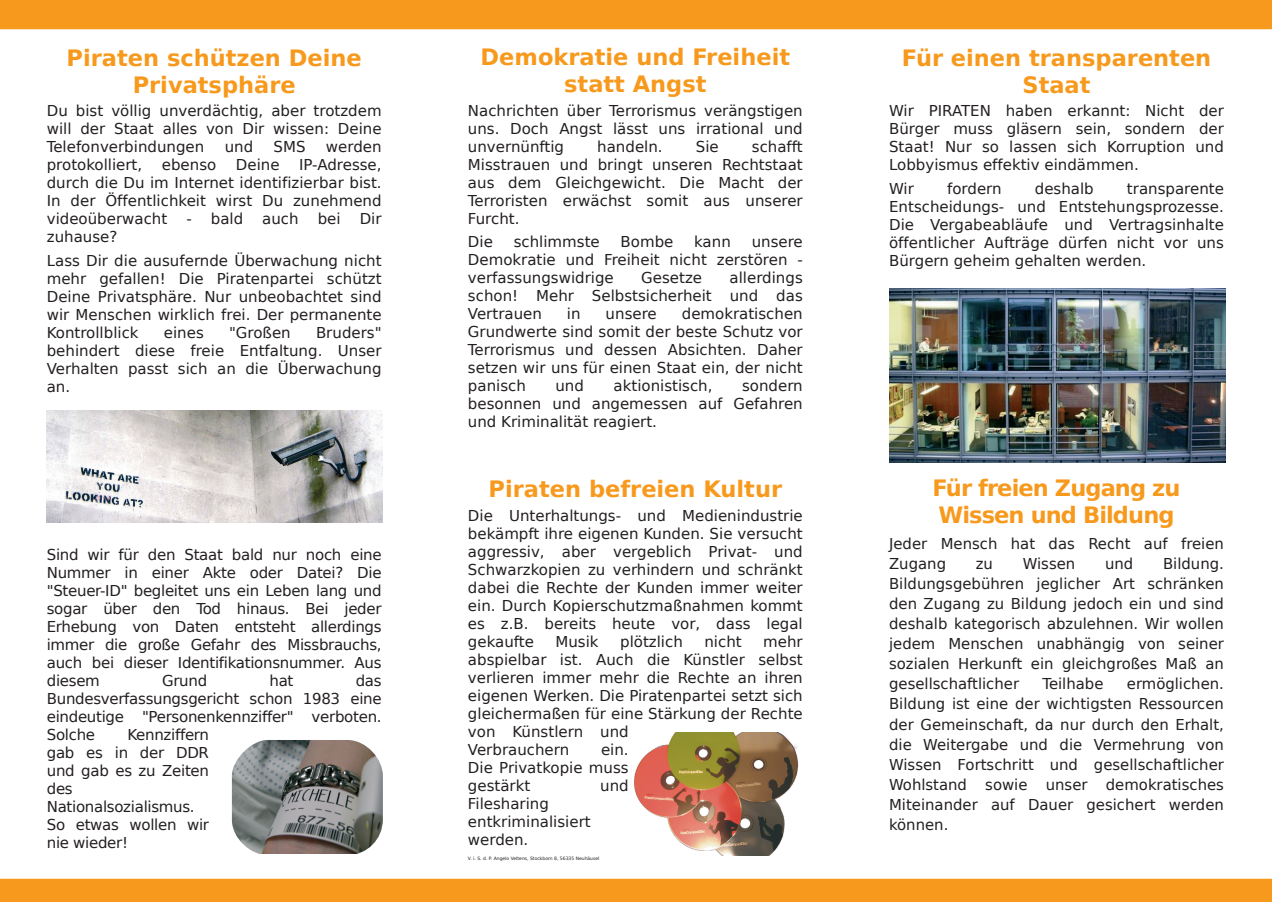
<style>
.page{position:relative;width:1272px;height:902px;background:#fff}
.page>*{position:absolute;margin:0;border:0;box-sizing:border-box;transform-origin:0 0}
.t1{font:700 22.5px/27px "Bitstream Vera Sans";color:#f7991c;text-align:center}
.t2{font:700 22.5px/27px "Bitstream Vera Sans";letter-spacing:-.04em;color:#f7991c}
.t3{font:15px/18px "Bitstream Vera Sans";color:#231f20;text-align:justify}
.t4{font:15px/18px "Bitstream Vera Sans";letter-spacing:-.02em;color:#231f20}
.t5{font:4.5px "Bitstream Vera Sans";color:#231f20}
</style>
<div class="page">
<div style="left:0;top:0;width:1271px;height:29px;background:#f7991c"></div>
<img style="left:47px;top:410px;width:335px;height:112px">
<img style="left:889px;top:288px;width:336px;height:174px">
<img style="left:232px;top:740px;width:151px;height:113px">
<img style="left:634px;top:732px;width:164px;height:123px">
<div style="left:0;top:878px;width:1271px;height:23px;background:#f7991c"></div>
<h1 class="t1" style="left:67px;top:44px;width:296px">Piraten schützen Deine<br>Privatsphäre</h1>
<p class="t3" style="left:47px;top:102px;width:336px">Du bist völlig unverdächtig, aber trotzdem will der Staat alles von Dir wissen: Deine Telefonverbindungen</p>
<p class="t3" style="left:225px;top:138px;width:30px">und</p>
<p class="t3" style="left:273px;top:138px;width:33px">SMS</p>
<p class="t3" style="left:326px;top:138px;width:57px">werden</p>
<p class="t3" style="left:47px;top:156px;width:336px;text-indent:252px">IP-Adresse, durch die Du im Internet identifizierbar bist.<br>In der Öffentlichkeit wirst Du zunehmend videoüberwacht</p>
<p class="t3" style="left:47px;top:156px;width:97px">protokolliert,</p>
<p class="t3" style="left:162px;top:156px;width:56px">ebenso</p>
<p class="t3" style="left:236px;top:156px;width:45px">Deine</p>
<p class="t3" style="left:186px;top:210px;width:58px">- bald</p>
<p class="t3" style="left:262px;top:210px;width:38px">auch</p>
<p class="t3" style="left:318px;top:210px;width:24px">bei</p>
<p class="t3" style="left:360px;top:210px;width:23px">Dir</p>
<p class="t3" style="left:47px;top:225px;width:336px;line-height:23.4px">zuhause?<br>Lass Dir die ausufernde Überwachung nicht</p>
<p class="t3" style="left:47px;top:269px;width:336px">mehr gefallen! Die Piratenpartei schützt Deine Privatsphäre. Nur unbeobachtet sind wir Menschen wirklich frei. Der permanente Kontrollblick</p>
<p class="t3" style="left:47px;top:323px;width:336px;text-indent:269px">Bruders" behindert diese freie Entfaltung. Unser Verhalten passt sich an die Überwachung an.</p>
<p class="t3" style="left:164px;top:323px;width:41px">eines</p>
<p class="t3" style="left:229px;top:323px;width:63px">"Großen</p>
<p class="t3" style="left:47px;top:545px;width:336px">Sind wir für den Staat bald nur noch eine Nummer in einer Akte oder Datei? Die "Steuer-ID" begleitet uns ein Leben lang und sogar über den Tod hinaus. Bei jeder Erhebung von Daten entsteht allerdings immer die große Gefahr des Missbrauchs, auch bei dieser Identifikationsnummer. Aus diesem</p>
<p class="t3" style="left:47px;top:671px;width:336px;text-indent:309px">das Bundesverfassungsgericht schon 1983 eine eindeutige "Personenkennziffer" verboten.<br>Solche</p>
<p class="t3" style="left:162px;top:671px;width:47px">Grund</p>
<p class="t3" style="left:269px;top:671px;width:25px">hat</p>
<p class="t4" style="left:47px;top:725px;width:164px;text-indent:81px">Kennziffern gab es in der DDR und gab es zu Zeiten des<br>Nationalsozialismus.<br>So etwas wollen wir nie wieder!</p>
<h1 class="t1" style="left:480px;top:44px;width:311px">Demokratie und Freiheit statt Angst</h1>
<p class="t3" style="left:468px;top:102px;width:336px">Nachrichten über Terrorismus verängstigen uns. Doch Angst lässt uns irrational und unvernünftig</p>
<p class="t3" style="left:468px;top:138px;width:336px;text-indent:284px">schafft Misstrauen und bringt unseren Rechtstaat aus dem Gleichgewicht. Die Macht der Terroristen erwächst somit aus unserer Furcht.</p>
<p class="t3" style="left:468px;top:233px;width:26px">Die</p>
<p class="t3" style="left:513px;top:233px;width:88px">schlimmste</p>
<p class="t3" style="left:620px;top:233px;width:54px">Bombe</p>
<p class="t3" style="left:694px;top:233px;width:38px">kann</p>
<p class="t3" style="left:597px;top:138px;width:67px">handeln.</p>
<p class="t3" style="left:695px;top:138px;width:24px">Sie</p>
<p class="t3" style="left:468px;top:233px;width:336px;text-indent:284px">unsere Demokratie und Freiheit nicht zerstören - verfassungswidrige</p>
<p class="t3" style="left:468px;top:269px;width:336px;text-indent:261px">allerdings schon! Mehr Selbstsicherheit und das Vertrauen</p>
<p class="t3" style="left:641px;top:269px;width:62px">Gesetze</p>
<p class="t3" style="left:468px;top:305px;width:336px;text-indent:214px">demokratischen Grundwerte sind somit der beste Schutz vor Terrorismus und dessen Absichten. Daher setzen wir uns für einen Staat ein, der nicht panisch</p>
<p class="t3" style="left:567px;top:305px;width:15px">in</p>
<p class="t3" style="left:605px;top:305px;width:53px">unsere</p>
<p class="t3" style="left:468px;top:377px;width:336px;text-indent:274px">sondern besonnen und angemessen auf Gefahren und Kriminalität reagiert.</p>
<p class="t3" style="left:555px;top:377px;width:30px">und</p>
<p class="t3" style="left:613px;top:377px;width:100px">aktionistisch,</p>
<h1 class="t1" style="left:488px;top:476px;width:295px">Piraten befreien Kultur</h1>
<p class="t3" style="left:468px;top:506px;width:336px">Die Unterhaltungs- und Medienindustrie bekämpft ihre eigenen Kunden. Sie versucht aggressiv, aber vergeblich Privat- und Schwarzkopien zu verhindern und schränkt dabei die Rechte der Kunden immer weiter ein. Durch Kopierschutzmaßnahmen kommt es z.B. bereits heute vor, dass legal gekaufte</p>
<p class="t3" style="left:468px;top:632px;width:336px;text-align:left;text-indent:295px">mehr abspielbar ist. Auch die Künstler selbst verlieren immer mehr die Rechte an ihren eigenen Werken. Die Piratenpartei setzt sich gleichermaßen für eine Stärkung der Rechte von Künstlern und<br>Verbrauchern</p>
<p class="t3" style="left:555px;top:632px;width:45px">Musik</p>
<p class="t3" style="left:620px;top:632px;width:64px">plötzlich</p>
<p class="t3" style="left:704px;top:632px;width:39px">nicht</p>
<p class="t3" style="left:468px;top:740px;width:162px;text-indent:133px">ein.<br>Die Privatkopie muss gestärkt</p>
<p class="t3" style="left:600px;top:776px;width:30px">und</p>
<p class="t3" style="left:468px;top:794px;width:124px;text-align:left">Filesharing entkriminalisiert werden.</p>
<p class="t5" style="left:468px;top:855px;width:133px">V. i. S. d. P. Angelo Veltens, Stockborn 8, 56335 Neuhäusel</p>
<h1 class="t1" style="left:901px;top:44px;width:311px">Für einen transparenten<br>Staat</h1>
<p class="t3" style="left:889px;top:102px;width:336px">Wir PIRATEN haben erkannt: Nicht der Bürger muss gläsern sein, sondern der Staat! Nur so lassen sich Korruption und Lobbyismus effektiv eindämmen.</p>
<p class="t3" style="left:889px;top:179px;width:26px">Wir</p>
<p class="t3" style="left:947px;top:179px;width:56px">fordern</p>
<p class="t3" style="left:1034px;top:179px;width:60px">deshalb</p>
<p class="t3" style="left:889px;top:179px;width:336px;text-indent:238px">transparente Entscheidungs- und Entstehungsprozesse.<br>Die Vergabeabläufe und Vertragsinhalte öffentlicher Aufträge dürfen nicht vor uns Bürgern geheim gehalten werden.</p>
<h1 class="t2" style="left:932px;top:474px;width:249px">Für freien Zugang zu<br>Wissen und Bildung</h1>
<p class="t3" style="left:889px;top:533px;width:336px;line-height:20.1px">Jeder Mensch hat das Recht auf freien<br>Zugang</p>
<p class="t3" style="left:889px;top:553px;width:336px;line-height:20.1px;text-indent:274px">Bildung.<br>Bildungsgebühren jeglicher Art schränken den Zugang zu Bildung jedoch ein und sind deshalb kategorisch abzulehnen. Wir wollen jedem Menschen unabhängig von seiner sozialen Herkunft ein gleichgroßes Maß an gesellschaftlicher</p>
<p class="t3" style="left:975px;top:554px;width:19px">zu</p>
<p class="t3" style="left:1022px;top:554px;width:54px">Wissen</p>
<p class="t3" style="left:1105px;top:554px;width:30px">und</p>
<p class="t3" style="left:889px;top:674px;width:336px;line-height:20.1px;text-indent:238px">ermöglichen.<br>Bildung ist eine der wichtigsten Ressourcen der Gemeinschaft, da nur durch den Erhalt, die Weitergabe und die Vermehrung von Wissen Fortschritt und gesellschaftlicher Wohlstand sowie unser demokratisches Miteinander auf Dauer gesichert werden können.</p>
<p class="t3" style="left:1042px;top:675px;width:63px">Teilhabe</p>
</div>
